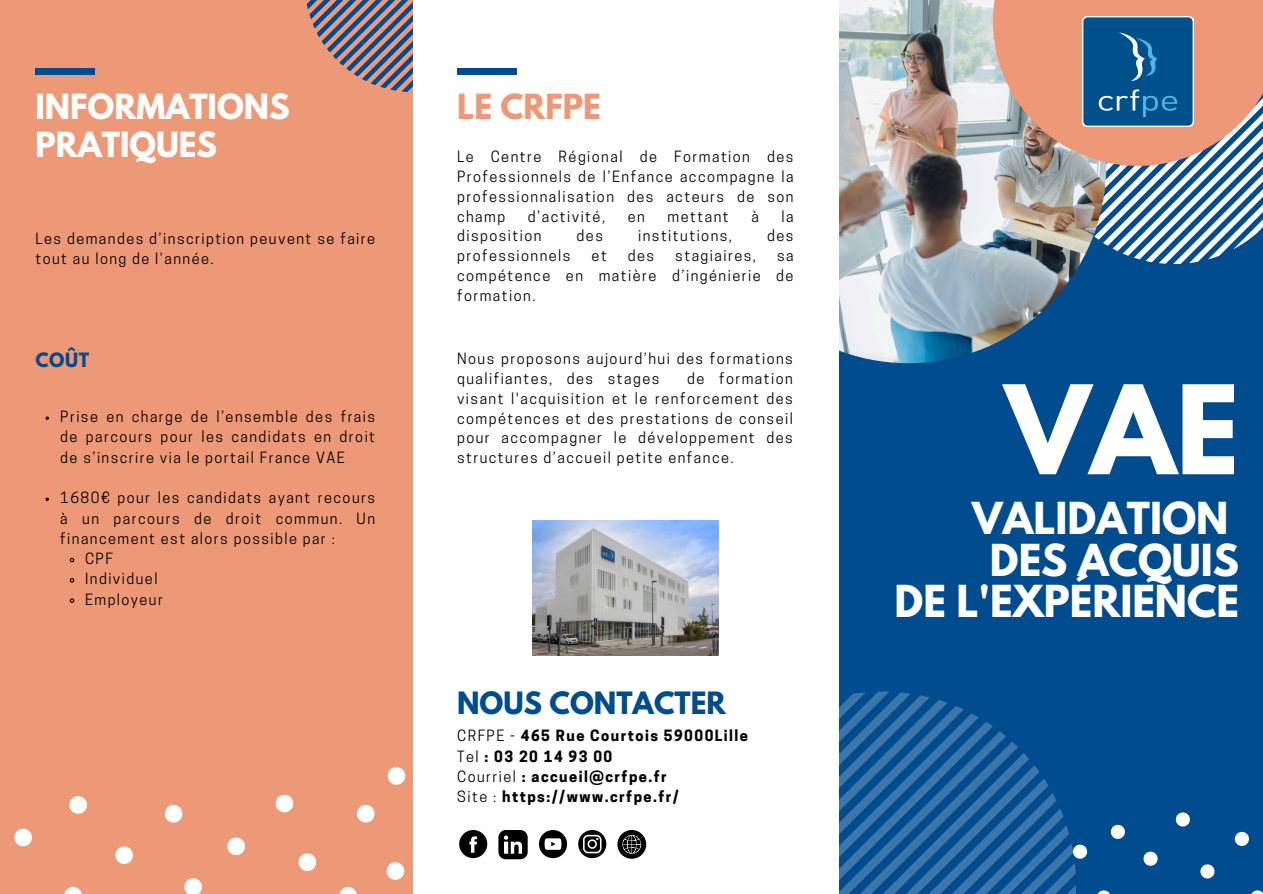
<style>
.page{position:relative;width:1263px;height:894px;background:#fff}
.page>*{position:absolute;margin:0;border:0;box-sizing:border-box;transform-origin:0 0}
.t1{font:700 109.05px "League Spartan";color:#fff}
.t2{font:700 39px/41.7px "League Spartan";color:#fff;text-align:right}
.t3{font:700 30.6px/38.2px "League Spartan";color:#fff}
.t4{font:700 30.6px "League Spartan";color:#ed9977}
.t5{font:700 27.3px "League Spartan";color:#004c8e}
.t6{font:700 17.55px "League Spartan";color:#004c8e}
.t7{font:14.55px/19.8px "Cooper Hewitt";letter-spacing:.1em;color:#000;text-align:justify}
.t8{font:700 14.55px/20.2px "Cooper Hewitt";letter-spacing:.1em;color:#000}
.s1{font-weight:400}
</style>
<div class="page">
<div style="left:0;top:0;width:1263px;height:893px;background:#004c8e"></div>
<div style="left:0;top:0;width:424px;height:893px;background:#ed9977"></div>
<svg style="left:306px;top:0;width:107px;height:92px"></svg>
<svg style="left:1106px;top:165px;width:157px;height:99px"></svg>
<img style="left:838px;top:0;width:268px;height:363px">
<svg style="left:838px;top:691px;width:238px;height:202px"></svg>
<svg style="left:1235px;top:831px;width:14px;height:14px"></svg>
<svg style="left:1252px;top:890px;width:11px;height:3px"></svg>
<svg style="left:1143px;top:851px;width:14px;height:14px"></svg>
<svg style="left:1073px;top:844px;width:14px;height:14px"></svg>
<svg style="left:1176px;top:812px;width:14px;height:14px"></svg>
<svg style="left:1098px;top:890px;width:11px;height:3px"></svg>
<svg style="left:1111px;top:824px;width:14px;height:14px"></svg>
<svg style="left:1200px;top:864px;width:14px;height:14px"></svg>
<div style="left:35px;top:69px;width:60px;height:5px;background:#004c8e"></div>
<svg style="left:993px;top:0;width:270px;height:165px;background:#dc9e86"></svg>
<div style="left:413px;top:0;width:425px;height:893px;background:#fff"></div>
<svg style="left:65px;top:887px;width:17px;height:6px"></svg>
<svg style="left:184px;top:878px;width:18px;height:15px"></svg>
<svg style="left:165px;top:805px;width:17px;height:17px"></svg>
<svg style="left:299px;top:853px;width:17px;height:17px"></svg>
<svg style="left:387px;top:862px;width:17px;height:17px"></svg>
<svg style="left:276px;top:794px;width:17px;height:18px"></svg>
<svg style="left:388px;top:767px;width:17px;height:17px"></svg>
<svg style="left:14px;top:828px;width:18px;height:18px"></svg>
<svg style="left:115px;top:846px;width:18px;height:17px"></svg>
<svg style="left:69px;top:796px;width:18px;height:17px"></svg>
<svg style="left:357px;top:805px;width:18px;height:17px"></svg>
<svg style="left:340px;top:887px;width:17px;height:6px"></svg>
<svg style="left:227px;top:837px;width:18px;height:17px"></svg>
<img style="left:1083px;top:16px;width:110px;height:110px">
<div style="left:457px;top:69px;width:59px;height:5px;background:#004c8e"></div>
<img style="left:533px;top:520px;width:185px;height:135px">
<svg style="left:539px;top:830px;width:28px;height:27px"></svg>
<svg style="left:498px;top:830px;width:30px;height:29px"></svg>
<svg style="left:459px;top:830px;width:28px;height:27px"></svg>
<svg style="left:578px;top:830px;width:28px;height:27px"></svg>
<svg style="left:617px;top:830px;width:29px;height:28px"></svg>
<svg style="left:46px;top:416px;width:3px;height:4px"></svg>
<svg style="left:46px;top:497px;width:3px;height:4px"></svg>
<svg style="left:69px;top:557px;width:6px;height:6px"></svg>
<svg style="left:69px;top:578px;width:6px;height:5px"></svg>
<svg style="left:69px;top:598px;width:6px;height:5px"></svg>
<h5 class="t3" style="left:35px;top:91px;width:256px">INFORMATIONS<br>PRATIQUES</h5>
<p class="t4" style="left:457px;top:91px;width:145px">LE CRFPE</p>
<p class="t7" style="left:457px;top:148px;width:338px">Le Centre Régional de Formation des Professionnels de l’Enfance accompagne la professionnalisation des acteurs de son champ</p>
<p class="t7" style="left:528px;top:208px;width:79px">d’activité,</p>
<p class="t7" style="left:628px;top:208px;width:19px">en</p>
<p class="t7" style="left:668px;top:208px;width:63px">mettant</p>
<p class="t7" style="left:751px;top:208px;width:9px">à</p>
<p class="t7" style="left:781px;top:208px;width:14px">la</p>
<p class="t7" style="left:457px;top:228px;width:86px">disposition</p>
<p class="t7" style="left:577px;top:228px;width:28px">des</p>
<p class="t7" style="left:638px;top:228px;width:95px">institutions,</p>
<p class="t7" style="left:767px;top:228px;width:28px">des</p>
<p class="t7" style="left:457px;top:248px;width:115px">professionnels</p>
<p class="t7" style="left:592px;top:248px;width:17px">et</p>
<p class="t7" style="left:628px;top:248px;width:28px">des</p>
<p class="t7" style="left:675px;top:248px;width:82px">stagiaires,</p>
<p class="t7" style="left:35px;top:230px;width:341px;line-height:20.2px">Les demandes d’inscription peuvent se faire tout au long de l’année.</p>
<p class="t7" style="left:457px;top:248px;width:338px;text-indent:320px">sa compétence en matière d’ingénierie de formation.</p>
<h5 class="t6" style="left:35px;top:351px;width:55px">COÛT</h5>
<h2 class="t7" style="left:60px;top:408px;width:316px;line-height:20.2px">Prise en charge de l’ensemble des frais de parcours pour les candidats en droit de s’inscrire via le portail France VAE</h2>
<h5 class="t7" style="left:60px;top:489px;width:316px;line-height:20.2px">1680€ pour les candidats ayant recours à un parcours de droit commun. Un financement est alors possible par :</h5>
<h5 class="t7" style="left:85px;top:550px;width:29px">CPF</h5>
<p class="t7" style="left:85px;top:570px;width:74px">Individuel</p>
<h3 class="t7" style="left:85px;top:591px;width:79px">Employeur</h3>
<p class="t7" style="left:457px;top:350px;width:337px">Nous proposons aujourd’hui des formations qualifiantes, des stages</p>
<p class="t7" style="left:457px;top:370px;width:337px;text-indent:230px">de formation visant l'acquisition et le renforcement des compétences et des prestations de conseil pour accompagner le développement des structures d’accueil petite enfance.</p>
<p class="t5" style="left:457px;top:689px;width:271px">NOUS CONTACTER</p>
<p class="t8" style="left:457px;top:727px;width:292px"><span class="s1">CRFPE -</span> 465 Rue Courtois 59000Lille<br><span class="s1">Tel</span> : 03 20 14 93 00<br><span class="s1">Courriel</span> : accueil@crfpe.fr<br><span class="s1">Site :</span> https://www.crfpe.fr/</p>
<p class="t1" style="left:1005px;top:376px;width:236px">VAE</p>
<p class="t2" style="left:895px;top:502px;width:346px">VALIDATION<br>DES ACQUIS<br>DE L'EXPÉRIENCE</p>
</div>
